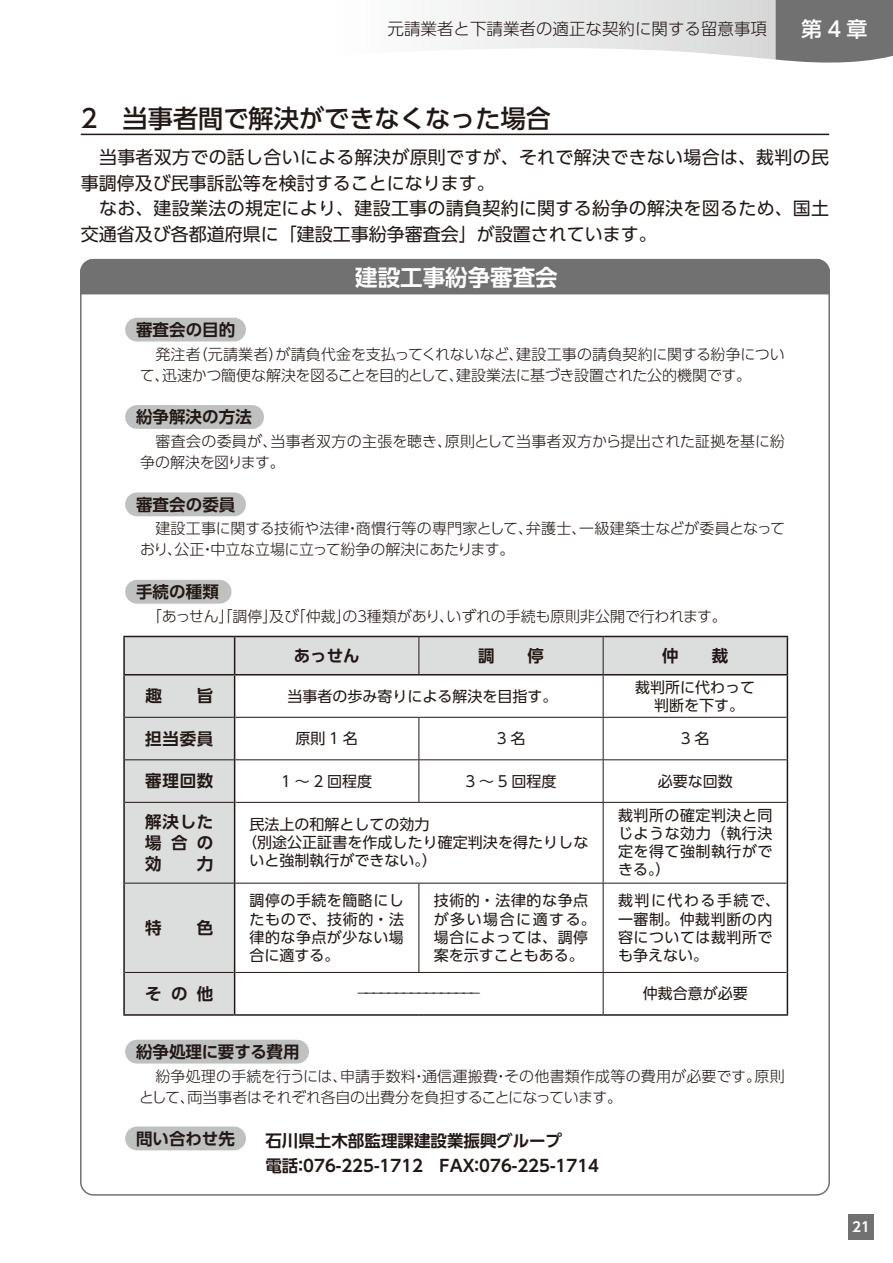
<style>
.page{position:relative;width:893px;height:1263px;background:#fff}
.page>*{position:absolute;margin:0;border:0;box-sizing:border-box;transform-origin:0 0}
.t1{font:500 25.2px "UD Shin Go Pr 6";color:#221815}
.t2{font:700 22.5px "UD Shin Go Pr 6 De";color:#fff}
.t3{font:500 21px "UD Shin Go Pr 6";color:#fff}
.t4{font:18px/25.5px "UD Shin Go Pr 6";letter-spacing:.015em;color:#221815}
.t5{font:700 16.5px/21px "UD Shin Go Pr 6 De";color:#221815}
.t6{font:300 16.5px "UD Shin Go Pr 6";color:#221815}
.t7{font:300 15px/20.7px "UD Shin Go Pr 6";letter-spacing:-.005em;color:#221815}
.t8{font:15px/18px "UD Shin Go Pr 6";letter-spacing:.005em;color:#221815;text-align:justify}
.t9{font:15px/18px "UD Shin Go Pr 6";letter-spacing:.035em;color:#221815}
.t10{font:700 13.5px "UD Shin Go Pr 6 De";color:#fff}
</style>
<div class="page">
<div style="left:125px;top:318px;width:121px;height:23px;background:#bfc0c0;border-radius:12px"></div>
<div style="left:80px;top:258px;width:750px;height:37px;background:#727171"></div>
<div style="left:125px;top:405px;width:139px;height:24px;background:#bfc0c0;border-radius:12px"></div>
<div style="left:125px;top:492px;width:121px;height:24px;background:#bfc0c0;border-radius:12px"></div>
<div style="left:125px;top:580px;width:106px;height:24px;background:#bfc0c0;border-radius:12px"></div>
<div style="left:125px;top:1040px;width:184px;height:23px;background:#bfc0c0;border-radius:12px"></div>
<div style="left:125px;top:1126px;width:121px;height:24px;background:#bfc0c0;border-radius:12px"></div>
<svg style="left:125px;top:637px;width:662px;height:377px"></svg>
<hr style="left:418px;top:637px;width:1px;height:37px;background:#221815">
<hr style="left:603px;top:637px;width:1px;height:37px;background:#221815">
<hr style="left:603px;top:675px;width:1px;height:42px;background:#221815">
<hr style="left:125px;top:717px;width:109px;height:1px;background:#221815">
<hr style="left:235px;top:717px;width:184px;height:1px;background:#221815">
<hr style="left:419px;top:717px;width:184px;height:1px;background:#221815">
<hr style="left:418px;top:718px;width:1px;height:41px;background:#221815">
<hr style="left:603px;top:717px;width:184px;height:1px;background:#221815">
<hr style="left:603px;top:718px;width:1px;height:41px;background:#221815">
<hr style="left:125px;top:759px;width:109px;height:1px;background:#221815">
<hr style="left:235px;top:759px;width:184px;height:1px;background:#221815">
<hr style="left:419px;top:759px;width:184px;height:1px;background:#221815">
<hr style="left:418px;top:760px;width:1px;height:42px;background:#221815">
<hr style="left:603px;top:759px;width:184px;height:1px;background:#221815">
<hr style="left:603px;top:760px;width:1px;height:42px;background:#221815">
<hr style="left:125px;top:802px;width:109px;height:1px;background:#221815">
<hr style="left:235px;top:802px;width:184px;height:1px;background:#221815">
<hr style="left:419px;top:802px;width:184px;height:1px;background:#221815">
<hr style="left:603px;top:802px;width:184px;height:1px;background:#221815">
<hr style="left:603px;top:803px;width:1px;height:80px;background:#221815">
<hr style="left:125px;top:883px;width:109px;height:1px;background:#221815">
<hr style="left:235px;top:883px;width:184px;height:1px;background:#221815">
<hr style="left:419px;top:883px;width:184px;height:1px;background:#221815">
<hr style="left:418px;top:883px;width:1px;height:89px;background:#221815">
<hr style="left:603px;top:883px;width:184px;height:1px;background:#221815">
<hr style="left:603px;top:883px;width:1px;height:89px;background:#221815">
<hr style="left:125px;top:972px;width:109px;height:1px;background:#221815">
<hr style="left:235px;top:972px;width:184px;height:1px;background:#221815">
<hr style="left:419px;top:972px;width:184px;height:1px;background:#221815">
<hr style="left:603px;top:972px;width:184px;height:1px;background:#221815">
<hr style="left:603px;top:973px;width:1px;height:41px;background:#221815">
<hr style="left:123px;top:675px;width:2px;height:42px;background:#221815">
<hr style="left:787px;top:675px;width:1px;height:42px;background:#221815">
<hr style="left:123px;top:717px;width:2px;height:43px;background:#221815">
<hr style="left:787px;top:717px;width:1px;height:43px;background:#221815">
<hr style="left:123px;top:760px;width:2px;height:42px;background:#221815">
<hr style="left:787px;top:760px;width:1px;height:42px;background:#221815">
<hr style="left:123px;top:802px;width:2px;height:81px;background:#221815">
<hr style="left:787px;top:802px;width:1px;height:81px;background:#221815">
<hr style="left:123px;top:883px;width:2px;height:89px;background:#221815">
<hr style="left:787px;top:883px;width:1px;height:89px;background:#221815">
<hr style="left:123px;top:972px;width:2px;height:42px;background:#221815">
<hr style="left:787px;top:972px;width:1px;height:42px;background:#221815">
<hr style="left:123px;top:1014px;width:112px;height:2px;background:#221815">
<hr style="left:235px;top:1014px;width:184px;height:2px;background:#221815">
<hr style="left:419px;top:1014px;width:184px;height:2px;background:#221815">
<hr style="left:603px;top:1014px;width:185px;height:2px;background:#221815">
<hr style="left:123px;top:636px;width:112px;height:1px;background:#221815">
<hr style="left:123px;top:637px;width:2px;height:37px;background:#221815">
<hr style="left:235px;top:636px;width:184px;height:1px;background:#221815">
<hr style="left:419px;top:636px;width:184px;height:1px;background:#221815">
<hr style="left:603px;top:636px;width:185px;height:1px;background:#221815">
<hr style="left:787px;top:637px;width:1px;height:37px;background:#221815">
<hr style="left:123px;top:674px;width:112px;height:1px;background:#221815">
<hr style="left:235px;top:674px;width:184px;height:1px;background:#221815">
<hr style="left:419px;top:674px;width:184px;height:1px;background:#221815">
<hr style="left:603px;top:674px;width:185px;height:1px;background:#221815">
<hr style="left:234px;top:637px;width:1px;height:37px;background:#221815">
<hr style="left:234px;top:675px;width:1px;height:42px;background:#221815">
<hr style="left:234px;top:717px;width:1px;height:43px;background:#221815">
<hr style="left:234px;top:760px;width:1px;height:42px;background:#221815">
<hr style="left:234px;top:802px;width:1px;height:81px;background:#221815">
<hr style="left:234px;top:883px;width:1px;height:89px;background:#221815">
<hr style="left:234px;top:972px;width:1px;height:42px;background:#221815">
<hr style="left:81px;top:134px;width:748px;height:1px;background:#221815">
<div style="left:848px;top:1214px;width:26px;height:25px;background:#727171"></div>
<svg style="left:458px;top:0;width:435px;height:63px"></svg>
<p class="t6" style="left:388px;top:15px;width:381px">元請業者と下請業者の適正な契約に関する留意事項</p>
<h3 class="t3" style="left:801px;top:12px;width:68px">第4章</h3>
<h1 class="t1" style="left:81px;top:98px;width:472px">2　当事者間で解決ができなくなった場合</h1>
<p class="t4" style="left:81px;top:144px;width:750px">　当事者双方での話し合いによる解決が原則ですが、それで解決できない場合は、裁判の民事調停及び民事訴訟等を検討することになります。<br>　なお、建設業法の規定により、建設工事の請負契約に関する紛争の解決を図るため、国土交通省及び各都道府県に「建設工事紛争審査会」が設置されています。</p>
<h2 class="t2" style="left:355px;top:259px;width:204px">建設工事紛争審査会</h2>
<p class="t5" style="left:136px;top:319px;width:101px">審査会の目的</p>
<p class="t7" style="left:140px;top:343px;width:646px">　発注者（元請業者）が請負代金を支払ってくれないなど、建設工事の請負契約に関する紛争について、迅速かつ簡便な解決を図ることを目的として、建設業法に基づき設置された公的機関です。</p>
<p class="t5" style="left:136px;top:406px;width:117px">紛争解決の方法</p>
<p class="t7" style="left:140px;top:431px;width:646px">　審査会の委員が、当事者双方の主張を聴き、原則として当事者双方から提出された証拠を基に紛争の解決を図ります。</p>
<p class="t5" style="left:136px;top:493px;width:101px">審査会の委員</p>
<p class="t7" style="left:140px;top:518px;width:647px">　建設工事に関する技術や法律・商慣行等の専門家として、弁護士、一級建築士などが委員となっており、公正・中立な立場に立って紛争の解決にあたります。</p>
<p class="t5" style="left:136px;top:581px;width:84px">手続の種類</p>
<p class="t7" style="left:140px;top:605px;width:588px">　「あっせん」「調停」及び「仲裁」の３種類があり、いずれの手続も原則非公開で行われます。</p>
<p class="t5" style="left:294px;top:645px;width:67px">あっせん</p>
<p class="t5" style="left:478px;top:645px;width:67px">調　　停</p>
<p class="t5" style="left:662px;top:645px;width:67px">仲　　裁</p>
<p class="t5" style="left:145px;top:685px;width:18px">趣</p>
<p class="t5" style="left:197px;top:685px;width:18px">旨</p>
<p class="t8" style="left:288px;top:687px;width:272px">当事者の歩み寄りによる解決を目指す。</p>
<p class="t8" style="left:635px;top:678px;width:121px;text-align:center">裁判所に代わって判断を下す。</p>
<p class="t5" style="left:145px;top:728px;width:70px">担当委員</p>
<p class="t8" style="left:296px;top:729px;width:64px">原則1名</p>
<p class="t8" style="left:497px;top:729px;width:30px">3名</p>
<p class="t8" style="left:681px;top:729px;width:30px">3名</p>
<p class="t5" style="left:145px;top:770px;width:70px">審理回数</p>
<p class="t8" style="left:281px;top:772px;width:93px">1〜2回程度</p>
<p class="t8" style="left:465px;top:772px;width:93px">3〜5回程度</p>
<p class="t8" style="left:658px;top:772px;width:76px">必要な回数</p>
<p class="t5" style="left:145px;top:811px;width:70px;text-align:justify">解決した場合の効</p>
<p class="t8" style="left:618px;top:806px;width:156px">裁判所の確定判決と同じような効力（執行決定を得て強制執行ができる。）</p>
<p class="t8" style="left:249px;top:815px;width:181px">民法上の和解としての効力</p>
<p class="t8" style="left:242px;top:833px;width:348px">（別途公正証書を作成したり確定判決を得たりしな</p>
<p class="t8" style="left:249px;top:851px;width:189px">いと強制執行ができない。）</p>
<p class="t5" style="left:197px;top:853px;width:18px">力</p>
<p class="t5" style="left:145px;top:917px;width:18px">特</p>
<p class="t5" style="left:197px;top:917px;width:18px">色</p>
<p class="t8" style="left:249px;top:891px;width:156px">調停の手続を簡略にしたもので、技術的・法律的な争点が少ない場合に適する。</p>
<p class="t9" style="left:434px;top:891px;width:163px">技術的・法律的な争点が多い場合に適する。場合によっては、調停案を示すこともある。</p>
<p class="t9" style="left:618px;top:891px;width:163px">裁判に代わる手続で、一審制。仲裁判断の内容については裁判所でも争えない。</p>
<p class="t5" style="left:145px;top:983px;width:70px">その他</p>
<p class="t7" style="left:355px;top:983px;width:129px">－－－－－－－－－－－－－－－－</p>
<p class="t8" style="left:643px;top:984px;width:106px">仲裁合意が必要</p>
<p class="t5" style="left:136px;top:1041px;width:165px">紛争処理に要する費用</p>
<p class="t7" style="left:139px;top:1065px;width:647px">　紛争処理の手続を行うには、申請手数料・通信運搬費・その他書類作成等の費用が必要です。原則として、両当事者はそれぞれ各自の出費分を負担することになっています。</p>
<p class="t5" style="left:136px;top:1128px;width:100px">問い合わせ先</p>
<p class="t5" style="left:265px;top:1127px;width:335px;line-height:25.2px">石川県土木部監理課建設業振興グループ<br>電話：076-225-1712　FAX：076-225-1714</p>
<p class="t10" style="left:852px;top:1216px;width:19px">21</p>
</div>
